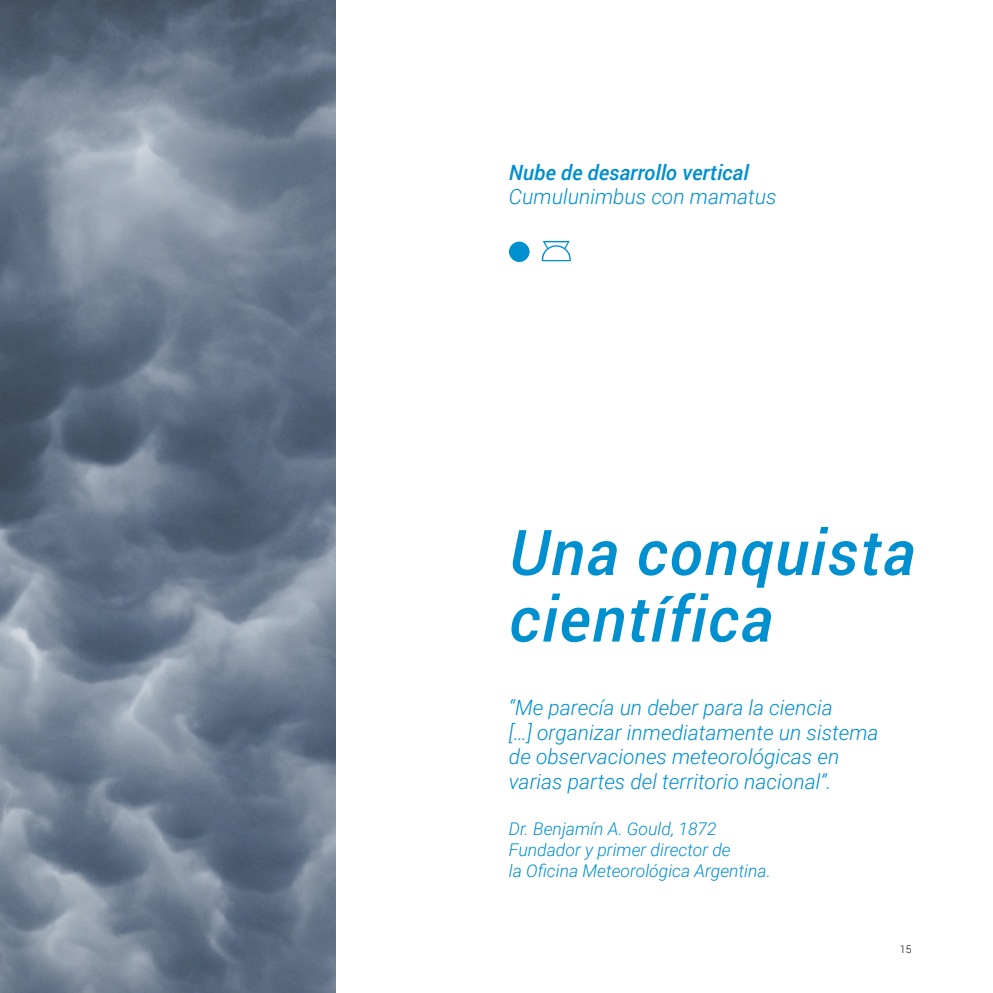
<style>
.page{position:relative;width:993px;height:993px;background:#fff}
.page>*{position:absolute;margin:0;border:0;box-sizing:border-box;transform-origin:0 0}
.t1{font:italic 500 63px/66.5px "Roboto";letter-spacing:.025em;color:#008fcf}
.t2{font:italic 300 21px/24.5px "Roboto";color:#008fcf}
.t3{font:italic 500 21px "Roboto";color:#008fcf}
.t4{font:italic 300 17.5px/21px "Roboto";color:#008fcf}
.t5{font:300 10.5px "Roboto";color:#000}
</style>
<div class="page">
<img style="left:0;top:0;width:335px;height:992px">
<svg style="left:508px;top:241px;width:21px;height:21px"></svg>
<svg style="left:541px;top:241px;width:29px;height:20px"></svg>
<p class="t3" style="left:508px;top:157px;width:241px">Nube de desarrollo vertical</p>
<p class="t2" style="left:508px;top:184px;width:269px">Cumulunimbus con mamatus</p>
<h1 class="t1" style="left:508px;top:516px;width:407px">Una conquista científica</h1>
<p class="t2" style="left:508px;top:694px;width:371px">“Me parecía un deber para la ciencia<br>[…] organizar inmediatamente un sistema de observaciones meteorológicas en varias partes del territorio nacional”.</p>
<p class="t4" style="left:508px;top:817px;width:263px">Dr. Benjamín A. Gould, 1872<br>Fundador y primer director de<br>la Oficina Meteorológica Argentina.</p>
<p class="t5" style="left:899px;top:941px;width:13px">15</p>
</div>
